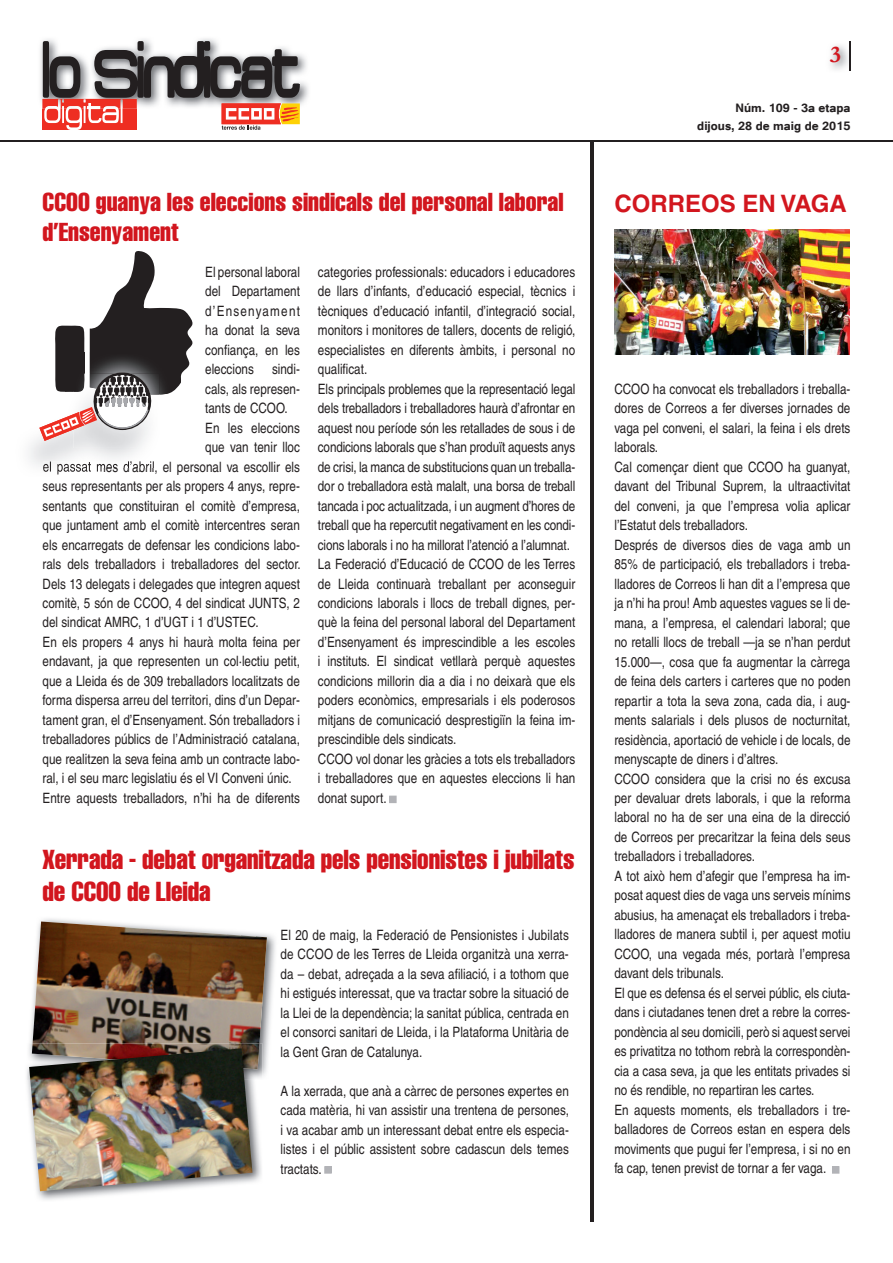
<style>
.page{position:relative;width:893px;height:1263px;background:#fff}
.page>*{position:absolute;margin:0;border:0;box-sizing:border-box;transform-origin:0 0}
.t1{font:extra-condensed 27px/31.5px "Helvetica";letter-spacing:-.005em;color:#d2161e}
.t2{font:extra-condensed 25.5px/30px "Helvetica";color:#d2161e}
.t3{font:700 24px "Helvetica";color:#d2161e}
.t4{font:700 24px "Garamond";color:#d2161e}
.t5{font:700 15px/18px "Tunga";color:#231f20;text-align:right}
.t6{font:condensed 14.25px/19.5px "Helvetica";color:#231f20;text-align:justify}
</style>
<div class="page">
<img style="left:830px;top:42px;width:20px;height:29px">
<hr style="left:850px;top:41px;width:1px;height:30px;background:#231f20">
<img style="left:40px;top:38px;width:269px;height:71px">
<svg style="left:43px;top:41px;width:257px;height:89px"></svg>
<hr style="left:0;top:140px;width:893px;height:1px;background:#231f20">
<svg style="left:832px;top:1166px;width:7px;height:8px"></svg>
<hr style="left:590px;top:141px;width:3px;height:1081px;background:#231f20">
<svg style="left:324px;top:1166px;width:8px;height:8px"></svg>
<img style="left:614px;top:230px;width:236px;height:125px">
<svg style="left:389px;top:796px;width:8px;height:7px"></svg>
<img style="left:103px;top:448px;width:51px;height:20px">
<img style="left:43px;top:461px;width:59px;height:13px">
<img style="left:65px;top:441px;width:38px;height:27px">
<img style="left:73px;top:441px;width:30px;height:7px">
<svg style="left:39px;top:251px;width:154px;height:190px"></svg>
<img style="left:30px;top:918px;width:246px;height:158px">
<img style="left:33px;top:921px;width:234px;height:122px">
<img style="left:27px;top:1080px;width:235px;height:120px">
<img style="left:27px;top:1043px;width:235px;height:37px">
<img style="left:32px;top:1043px;width:227px;height:26px">
<img style="left:29px;top:1048px;width:223px;height:143px">
<h2 class="t2" style="left:43px;top:187px;width:522px">CCOO guanya les eleccions sindicals del personal laboral d’Ensenyament</h2>
<p class="t6" style="left:205px;top:262px;width:96px">El personal laboral del Departament d’Ensenyament ha donat la seva confiança, en les eleccions</p>
<p class="t6" style="left:272px;top:359px;width:29px">sindi-</p>
<p class="t6" style="left:205px;top:379px;width:96px">cals, als represen-</p>
<p class="t6" style="left:205px;top:398px;width:84px">tants de CCOO.</p>
<p class="t6" style="left:205px;top:418px;width:96px">En les eleccions</p>
<p class="t6" style="left:205px;top:437px;width:96px">que van tenir lloc</p>
<p class="t6" style="left:43px;top:457px;width:259px">el passat mes d’abril, el personal va escollir els</p>
<p class="t6" style="left:43px;top:476px;width:259px">seus representants per als propers 4 anys, repre-</p>
<p class="t6" style="left:43px;top:496px;width:259px">sentants que constituiran el comitè d’empresa,</p>
<p class="t6" style="left:43px;top:515px;width:259px">que juntament amb el comitè intercentres seran</p>
<p class="t6" style="left:43px;top:535px;width:259px">els encarregats de defensar les condicions labo-</p>
<p class="t6" style="left:43px;top:554px;width:260px">rals dels treballadors i treballadores del sector.</p>
<p class="t6" style="left:43px;top:574px;width:259px">Dels 13 delegats i delegades que integren aquest</p>
<p class="t6" style="left:43px;top:593px;width:259px">comitè, 5 són de CCOO, 4 del sindicat JUNTS, 2</p>
<p class="t6" style="left:43px;top:613px;width:218px">del sindicat AMRC, 1 d’UGT i 1 d’USTEC.</p>
<p class="t6" style="left:43px;top:632px;width:259px">En els propers 4 anys hi haurà molta feina per</p>
<p class="t6" style="left:43px;top:652px;width:259px">endavant, ja que representen un col·lectiu petit,</p>
<p class="t6" style="left:43px;top:671px;width:259px">que a Lleida és de 309 treballadors localitzats de</p>
<p class="t6" style="left:43px;top:691px;width:259px">forma dispersa arreu del territori, dins d’un Depar-</p>
<p class="t6" style="left:43px;top:710px;width:259px">tament gran, el d’Ensenyament. Són treballadors i</p>
<p class="t6" style="left:43px;top:730px;width:259px">treballadores públics de l’Administració catalana,</p>
<p class="t6" style="left:43px;top:749px;width:259px">que realitzen la seva feina amb un contracte labo-</p>
<p class="t6" style="left:43px;top:769px;width:251px">ral, i el seu marc legislatiu és el VI Conveni únic.</p>
<p class="t6" style="left:43px;top:788px;width:259px">Entre aquests treballadors, n’hi ha de diferents</p>
<p class="t6" style="left:318px;top:262px;width:259px;text-align:left">categories professionals: educadors i educadores de llars d’infants, d’educació especial, tècnics i tècniques d’educació infantil, d’integració social, monitors i monitores de tallers, docents de religió, especialistes en diferents àmbits, i personal no qualificat.<br>Els principals problemes que la representació legal dels treballadors i treballadores haurà d’afrontar en aquest nou període són les retallades de sous i de condicions laborals que s’han produït aquests anys de crisi, la manca de substitucions quan un treballa&shy;dor o treballadora està malalt, una borsa de treball tancada i poc actualitzada, i un augment d’hores de treball que ha repercutit negativament en les condi&shy;cions laborals i no ha millorat l’atenció a l’alumnat.<br>La Federació d’Educació de CCOO de les Terres de Lleida continuarà treballant per aconseguir condicions laborals i llocs de treball dignes, per&shy;què la feina del personal laboral del Departament d’Ensenyament és imprescindible a les escoles i instituts. El sindicat vetllarà perquè aquestes condicions millorin dia a dia i no deixarà que els poders econòmics, empresarials i els poderosos mitjans de comunicació desprestigiïn la feina im&shy;prescindible dels sindicats.<br>CCOO vol donar les gràcies a tots els treballadors i treballadores que en aquestes eleccions li han donat suport.</p>
<h1 class="t1" style="left:43px;top:843px;width:534px">Xerrada - debat organitzada pels pensionistes i jubilats de CCOO de Lleida</h1>
<p class="t6" style="left:281px;top:925px;width:290px">El 20 de maig, la Federació de Pensionistes i Jubilats de CCOO de les Terres de Lleida organitzà una xerra&shy;da – debat, adreçada a la seva afiliació, i a tothom que hi estigués interessat, que va tractar sobre la situació de la Llei de la dependència; la sanitat pública, centrada en el consorci sanitari de Lleida, i la Plataforma Unitària de la Gent Gran de Catalunya.</p>
<p class="t6" style="left:281px;top:1081px;width:290px">A la xerrada, que anà a càrrec de persones expertes en cada matèria, hi van assistir una trentena de persones, i va acabar amb un interessant debat entre els especia&shy;listes i el públic assistent sobre cadascun dels temes tractats.</p>
<h3 class="t4" style="left:830px;top:38px;width:13px">3</h3>
<p class="t5" style="left:697px;top:98px;width:155px">Núm. 109 - 3a etapa dijous, 28 de maig de 2015</p>
<h3 class="t3" style="left:614px;top:189px;width:234px">CORREOS EN VAGA</h3>
<p class="t6" style="left:614px;top:379px;width:238px;text-align:left">CCOO ha convocat els treballadors i treballa&shy;dores de Correos a fer diverses jornades de vaga pel conveni, el salari, la feina i els drets laborals.<br>Cal començar dient que CCOO ha guanyat, davant del Tribunal Suprem, la ultraactivitat del conveni, ja que l’empresa volia aplicar l’Estatut dels treballadors.<br>Després de diversos dies de vaga amb un 85% de participació, els treballadors i treba&shy;lladores de Correos li han dit a l’empresa que ja n’hi ha prou! Amb aquestes vagues se li de&shy;mana, a l’empresa, el calendari laboral; que no retalli llocs de treball —ja se n’han perdut 15.000—, cosa que fa augmentar la càrrega de feina dels carters i carteres que no poden repartir a tota la seva zona, cada dia, i aug&shy;ments salarials i dels plusos de nocturnitat, residència, aportació de vehicle i de locals, de menyscapte de diners i d’altres.<br>CCOO considera que la crisi no és excusa per devaluar drets laborals, i que la reforma laboral no ha de ser una eina de la direcció de Correos per precaritzar la feina dels seus treballadors i treballadores.<br>A tot això hem d’afegir que l’empresa ha im&shy;posat aquest dies de vaga uns serveis mínims abusius, ha amenaçat els treballadors i treba&shy;lladores de manera subtil i, per aquest motiu CCOO, una vegada més, portarà l’empresa davant dels tribunals.<br>El que es defensa és el servei públic, els ciuta&shy;dans i ciutadanes tenen dret a rebre la corres&shy;pondència al seu domicili, però si aquest servei es privatitza no tothom rebrà la correspondèn&shy;cia a casa seva, ja que les entitats privades si no és rendible, no repartiran les cartes.<br>En aquests moments, els treballadors i tre&shy;balladores de Correos estan en espera dels moviments que pugui fer l’empresa, i si no en fa cap, tenen previst de tornar a fer vaga.</p>
</div>
